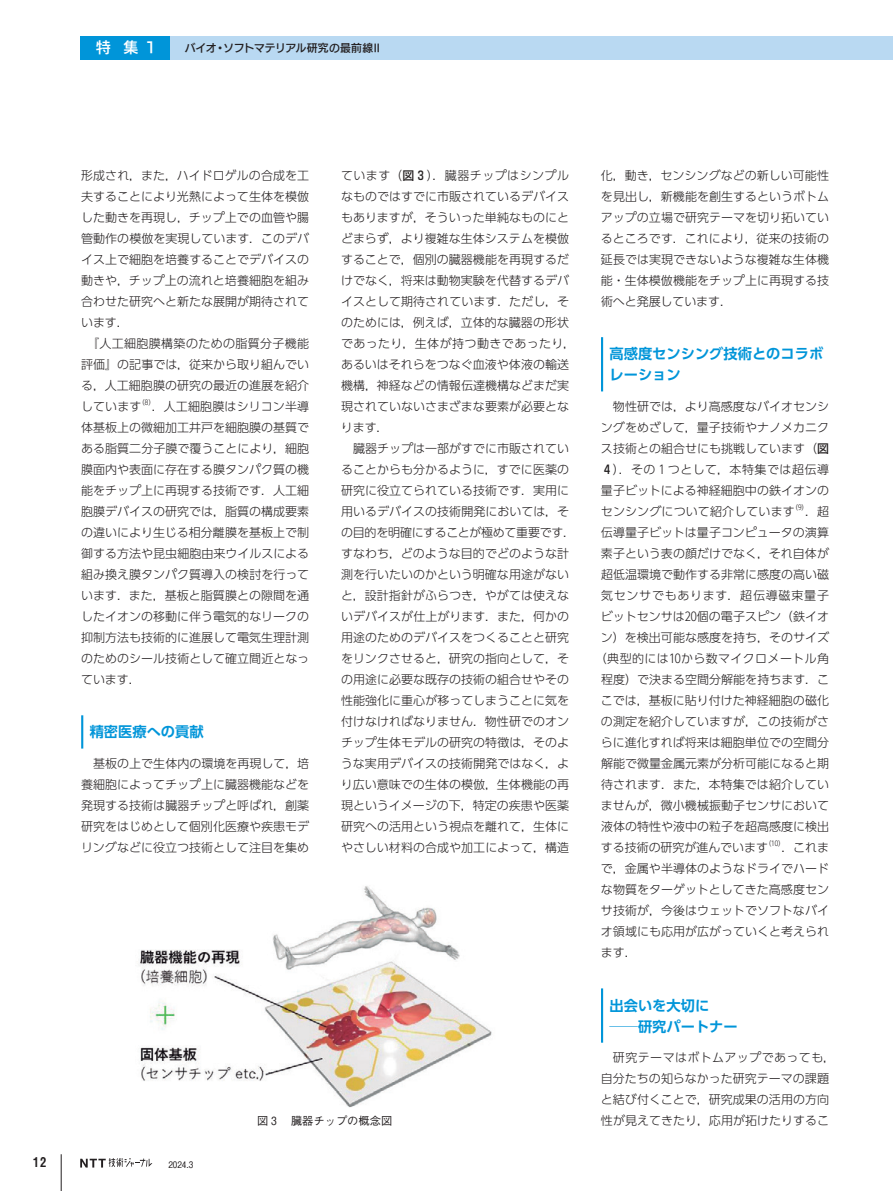
<style>
.page{position:relative;width:893px;height:1191px;background:#fff}
.page>*{position:absolute;margin:0;border:0;box-sizing:border-box;transform-origin:0 0}
.t1{font:15px "New Rodin Pro DB";color:#fff}
.t2{font:700 14.25px/21px "UD Shin Go Pr 6 De";color:#0095d9}
.t3{font:13.5px "Midashi Go Pro MB31";color:#231f20}
.t4{font:300 12px/21px "UD Shin Go Pr 6";color:#231f20;text-align:justify}
.t5{font:300 12px "UD Shin Go Pr 6";letter-spacing:.03em;color:#231f20}
.t6{font:300 12px "Shin Go Pr 6";letter-spacing:.03em;color:#231f20}
.t7{font:300 12px "UD Shin Go Pr 6";letter-spacing:.065em;color:#231f20}
.t8{font:500 11.25px "Gothic BBB Pr 5";color:#231f20}
.t9{font:10.8px "New Rodin Pro DB";color:#231f20}
.t10{font:500 9px "Gothic BBB Pro";color:#231f20}
.t11{font:300 7.05px "UD Shin Go Pr 6";color:#231f20}
.s1{font-family:"Shin Go Pr 6"}
.s2{font-family:"Shin Go Pr 6";font-weight:500}
</style>
<div class="page">
<hr style="left:81px;top:715px;width:2px;height:33px;background:#0095d9">
<hr style="left:601px;top:337px;width:2px;height:54px;background:#0095d9">
<hr style="left:601px;top:988px;width:2px;height:54px;background:#0095d9">
<img style="left:139px;top:886px;width:353px;height:221px">
<div style="left:81px;top:36px;width:811px;height:24px;background:#b9d9f2"></div>
<div style="left:81px;top:36px;width:89px;height:24px;background:#0095d9"></div>
<svg style="left:80px;top:1158px;width:72px;height:9px"></svg>
<hr style="left:61px;top:1154px;width:1px;height:37px;background:#231f20">
<p class="t1" style="left:96px;top:35px;width:63px">特 集1</p>
<p class="t9" style="left:185px;top:39px;width:197px">バイオ・ソフトマテリアル研究の最前線II</p>
<p class="t4" style="left:81px;top:164px;width:230px">形成され，また，ハイドロゲルの合成を工夫することにより光熱によって生体を模倣した動きを再現し，チップ上での血管や腸管動作の模倣を実現しています．このデバイス上で細胞を培養することでデバイスの動きや，チップ上の流れと培養細胞を組み合わせた研究へと新たな展開が期待されています．</p>
<p class="t6" style="left:87px;top:333px;width:224px">『人工細胞膜構築のための脂質分子機能</p>
<p class="t4" style="left:81px;top:353px;width:230px"><span class="s1">評価』</span>の記事では，従来から取り組んでいる，人工細胞膜の研究の最近の進展を紹介しています</p>
<p class="t11" style="left:138px;top:397px;width:19px">（8）</p>
<p class="t4" style="left:81px;top:395px;width:230px;text-indent:71px">．人工細胞膜はシリコン半導体基板上の微細加工井戸を細胞膜の基質である脂質二分子膜で覆うことにより，細胞膜面内や表面に存在する膜タンパク質の機能をチップ上に再現する技術です．人工細胞膜デバイスの研究では，脂質の構成要素の違いにより生じる相分離膜を基板上で制御する方法や昆虫細胞由来ウイルスによる組み換え膜タンパク質導入の検討を行っています．また，基板と脂質膜との隙間を通したイオンの移動に伴う電気的なリークの抑制方法も技術的に進展して電気生理計測のためのシール技術として確立間近となっています．</p>
<p class="t2" style="left:90px;top:721px;width:115px">精密医療への貢献</p>
<p class="t4" style="left:81px;top:752px;width:230px;text-indent:12px">基板の上で生体内の環境を再現して，培養細胞によってチップ上に臓器機能などを発現する技術は臓器チップと呼ばれ，創薬研究をはじめとして個別化医療や疾患モデリングなどに役立つ技術として注目を集め</p>
<p class="t4" style="left:341px;top:164px;width:236px;text-align:left">ています（<span class="s2">図 3</span> ）．臓器チップはシンプルなものではすでに市販されているデバイスもありますが，そういった単純なものにとどまらず，より複雑な生体システムを模倣することで，個別の臓器機能を再現するだけでなく，将来は動物実験を代替するデバイスとして期待されています．ただし，そのためには，例えば，立体的な臓器の形状であったり，生体が持つ動きであったり，あるいはそれらをつなぐ血液や体液の輸送機構，神経などの情報伝達機構などまだ実現されていないさまざまな要素が必要となります．</p>
<p class="t4" style="left:341px;top:437px;width:236px;text-align:center">臓器チップは一部がすでに市販されてい<br>ることからも分かるように，すでに医薬の研究に役立てられている技術です．実用に用いるデバイスの技術開発においては，その目的を明確にすることが極めて重要です．すなわち，どのような目的でどのような計測を行いたいのかという明確な用途がないと，設計指針がふらつき，やがては使えないデバイスが仕上がります．また，何かの用途のためのデバイスをつくることと研究をリンクさせると，研究の指向として，その用途に必要な既存の技術の組合せやその性能強化に重心が移ってしまうことに気を付けなければなりません．物性研でのオンチップ生体モデルの研究の特徴は，そのような実用デバイスの技術開発ではなく，より広い意味での生体の模倣，生体機能の再現というイメージの下，特定の疾患や医薬研究への活用という視点を離れて，生体にやさしい材料の合成や加工によって，構造</p>
<p class="t4" style="left:601px;top:164px;width:230px">化，動き，センシングなどの新しい可能性を見出し，新機能を創生するというボトムアップの立場で研究テーマを切り拓いているところです．これにより，従来の技術の延長では実現できないような複雑な生体機能・生体模倣機能をチップ上に再現する技術へと発展しています．</p>
<p class="t2" style="left:609px;top:343px;width:215px">高感度センシング技術とのコラボレーション</p>
<p class="t4" style="left:601px;top:395px;width:230px;text-indent:12px">物性研では，より高感度なバイオセンシングをめざして，量子技術やナノメカニクス技術との組合せにも挑戦しています（<span class="s2">図4</span> ）．その 1 つとして，本特集では超伝導量子ビットによる神経細胞中の鉄イオンのセンシングについて紹介しています</p>
<p class="t11" style="left:791px;top:502px;width:19px">（9）</p>
<p class="t4" style="left:805px;top:500px;width:26px">．超</p>
<p class="t4" style="left:601px;top:521px;width:230px">伝導量子ビットは量子コンピュータの演算</p>
<p class="t4" style="left:601px;top:542px;width:230px">素子という表の顔だけでなく，それ自体が</p>
<p class="t4" style="left:601px;top:563px;width:230px">超低温環境で動作する非常に感度の高い磁</p>
<p class="t7" style="left:601px;top:586px;width:230px">気センサでもあります．超伝導磁束量子</p>
<p class="t4" style="left:601px;top:605px;width:230px">ビットセンサは20個の電子スピン（鉄イオ</p>
<p class="t4" style="left:601px;top:626px;width:230px">ン）を検出可能な感度を持ち，そのサイズ</p>
<p class="t5" style="left:595px;top:649px;width:236px">（典型的には10から数マイクロメートル角</p>
<p class="t4" style="left:601px;top:668px;width:230px">程度）で決まる空間分解能を持ちます．こ</p>
<p class="t4" style="left:601px;top:689px;width:230px">こでは，基板に貼り付けた神経細胞の磁化</p>
<p class="t4" style="left:601px;top:710px;width:230px">の測定を紹介していますが，この技術がさ</p>
<p class="t4" style="left:601px;top:731px;width:230px">らに進化すれば将来は細胞単位での空間分</p>
<p class="t4" style="left:601px;top:752px;width:230px">解能で微量金属元素が分析可能になると期</p>
<p class="t4" style="left:601px;top:773px;width:230px">待されます．また，本特集では紹介してい</p>
<p class="t4" style="left:601px;top:794px;width:230px">ませんが，微小機械振動子センサにおいて</p>
<p class="t4" style="left:601px;top:815px;width:230px">液体の特性や液中の粒子を超高感度に検出</p>
<p class="t4" style="left:601px;top:836px;width:169px">する技術の研究が進んでいます</p>
<p class="t11" style="left:764px;top:838px;width:22px">（10）</p>
<p class="t4" style="left:601px;top:836px;width:230px;text-indent:181px">．これまで，金属や半導体のようなドライでハードな物質をターゲットとしてきた高感度センサ技術が，今後はウェットでソフトなバイオ領域にも応用が広がっていくと考えられます．</p>
<p class="t2" style="left:609px;top:994px;width:130px">出会いを大切に─研究パートナー</p>
<p class="t4" style="left:601px;top:1046px;width:236px;text-align:left;text-indent:12px">研究テーマはボトムアップであっても，自分たちの知らなかった研究テーマの課題と結び付くことで，研究成果の活用の方向</p>
<p class="t3" style="left:33px;top:1151px;width:15px">12</p>
<p class="t10" style="left:168px;top:1157px;width:26px">2024.3</p>
<p class="t8" style="left:257px;top:1112px;width:136px">図 3 　臓器チップの概念図</p>
<p class="t4" style="left:601px;top:1109px;width:230px">性が見えてきたり，応用が拓けたりするこ</p>
</div>
